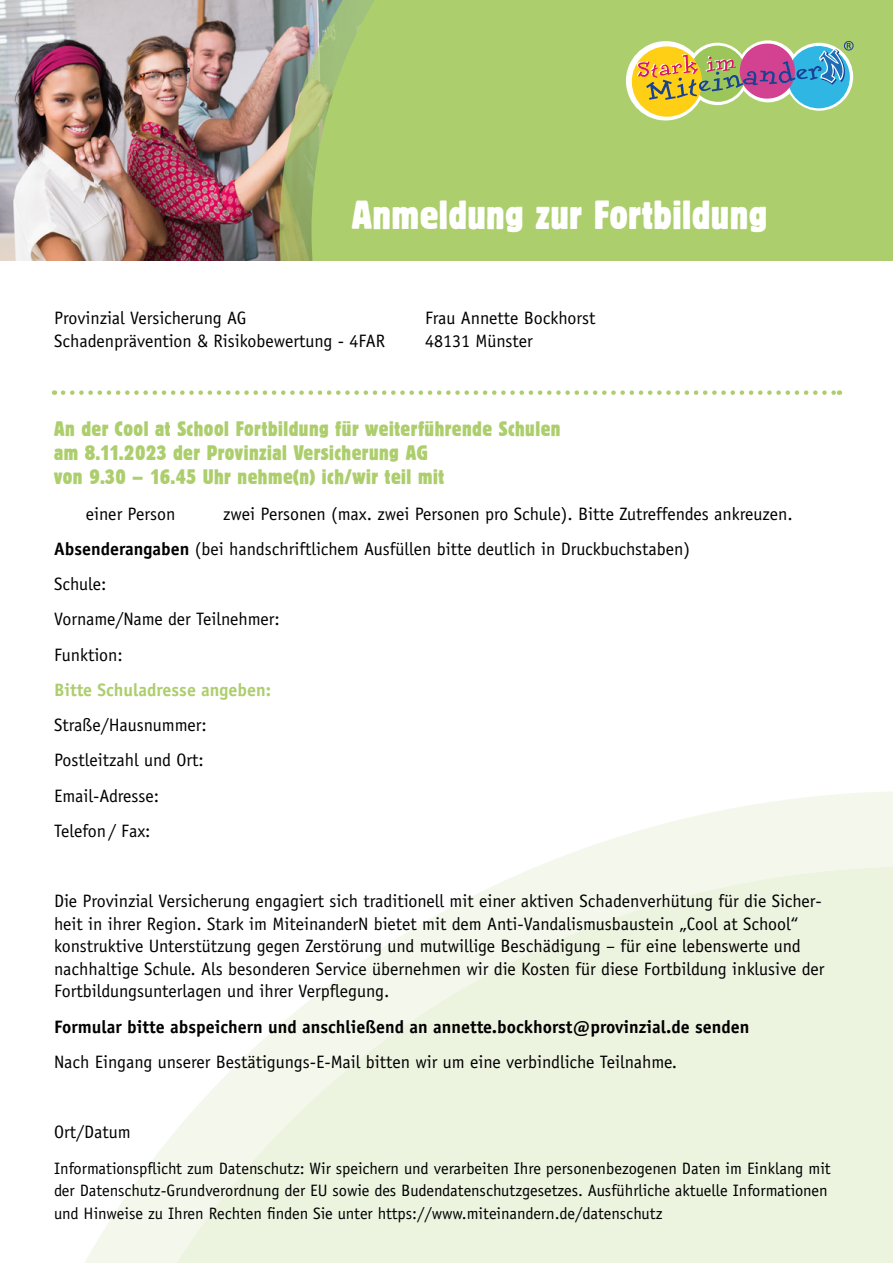
<style>
.page{position:relative;width:893px;height:1263px;background:#fff}
.page>*{position:absolute;margin:0;border:0;box-sizing:border-box;transform-origin:0 0}
.t1{font:condensed 40.5px "Block Berthold";letter-spacing:.01em;color:#fff}
.t2{font:condensed 21px/24px "Block Berthold";letter-spacing:.025em;color:#adce6d}
.t3{font:18px/35.2px "Officina Sans";color:#000}
.t4{font:700 18px "Officina Sans";color:#000}
.t5{font:700 18px "Officina Sans";color:#adce6d}
.t6{font:16.5px/22.5px "Officina Sans";color:#000}
.s1{font-weight:700}
</style>
<div class="page">
<svg style="left:549px;top:791px;width:344px;height:71px;fill:#f4f8ec"></svg>
<svg style="left:85px;top:862px;width:808px;height:401px;fill:#ecf3df"></svg>
<img style="left:0;top:0;width:280px;height:261px">
<svg style="left:280px;top:0;width:31px;height:261px;background:#99a278"></svg>
<div style="left:311px;top:0;width:582px;height:261px;background:#adce6d"></div>
<svg style="left:626px;top:40px;width:228px;height:80px;background:#b0b385"></svg>
<svg style="left:63px;top:390px;width:777px;height:5px"></svg>
<h1 class="t1" style="left:352px;top:191px;width:417px">Anmeldung zur Fortbildung</h1>
<p class="t3" style="left:54px;top:307px;width:333px;line-height:22.5px">Provinzial Versicherung AG<br>Schadenprävention &amp; Risikobewertung - 4FAR</p>
<p class="t3" style="left:425px;top:307px;width:172px;line-height:22.5px">Frau Annette Bockhorst<br>48131 Münster</p>
<p class="t2" style="left:54px;top:416px;width:508px">An der Cool at School Fortbildung für weiterführende Schulen am 8.11.2023 der Provinzial Versicherung AG<br>von 9.30 – 16.45 Uhr nehme(n) ich/wir teil mit</p>
<p class="t3" style="left:86px;top:496px;width:91px">einer Person</p>
<p class="t3" style="left:54px;top:496px;width:740px;text-indent:169px">zwei Personen (max. zwei Personen pro Schule). Bitte Zutreffendes ankreuzen.<br><span class="s1">Absenderangaben</span> (bei handschriftlichem Ausfüllen bitte deutlich in Druckbuchstaben)<br>Schule:<br>Vorname/Name der Teilnehmer:<br>Funktion:</p>
<p class="t5" style="left:54px;top:678px;width:219px">Bitte Schuladresse angeben:</p>
<p class="t3" style="left:54px;top:707px;width:154px">Straße/Hausnummer:<br>Postleitzahl und Ort:<br>Email-Adresse:<br>Telefon/ Fax:</p>
<p class="t3" style="left:54px;top:890px;width:772px;line-height:22.5px">Die Provinzial Versicherung engagiert sich traditionell mit einer aktiven Schadenverhütung für die Sicher&shy;heit in ihrer Region. Stark im MiteinanderN bietet mit dem Anti-Vandalismusbaustein „Cool at School“ konstruktive Unterstützung gegen Zerstörung und mutwillige Beschädigung – für eine lebenswerte und nachhaltige Schule. Als besonderen Service übernehmen wir die Kosten für diese Fortbildung inklusive der Fortbildungsunterlagen und ihrer Verpflegung.</p>
<p class="t4" style="left:54px;top:1015px;width:697px">Formular bitte abspeichern und anschließend an annette.bockhorst@provinzial.de senden</p>
<p class="t3" style="left:54px;top:1044px;width:625px">Nach Eingang unserer Bestätigungs-E-Mail bitten wir um eine verbindliche Teilnahme.</p>
<p class="t3" style="left:54px;top:1115px;width:78px">Ort/Datum</p>
<p class="t6" style="left:54px;top:1157px;width:778px">Informationspflicht zum Datenschutz: Wir speichern und verarbeiten Ihre personenbezogenen Daten im Einklang mit der Datenschutz-Grundverordnung der EU sowie des Budendatenschutzgesetzes. Ausführliche aktuelle Informationen und Hinweise zu Ihren Rechten finden Sie unter https://www.miteinandern.de/datenschutz</p>
</div>
